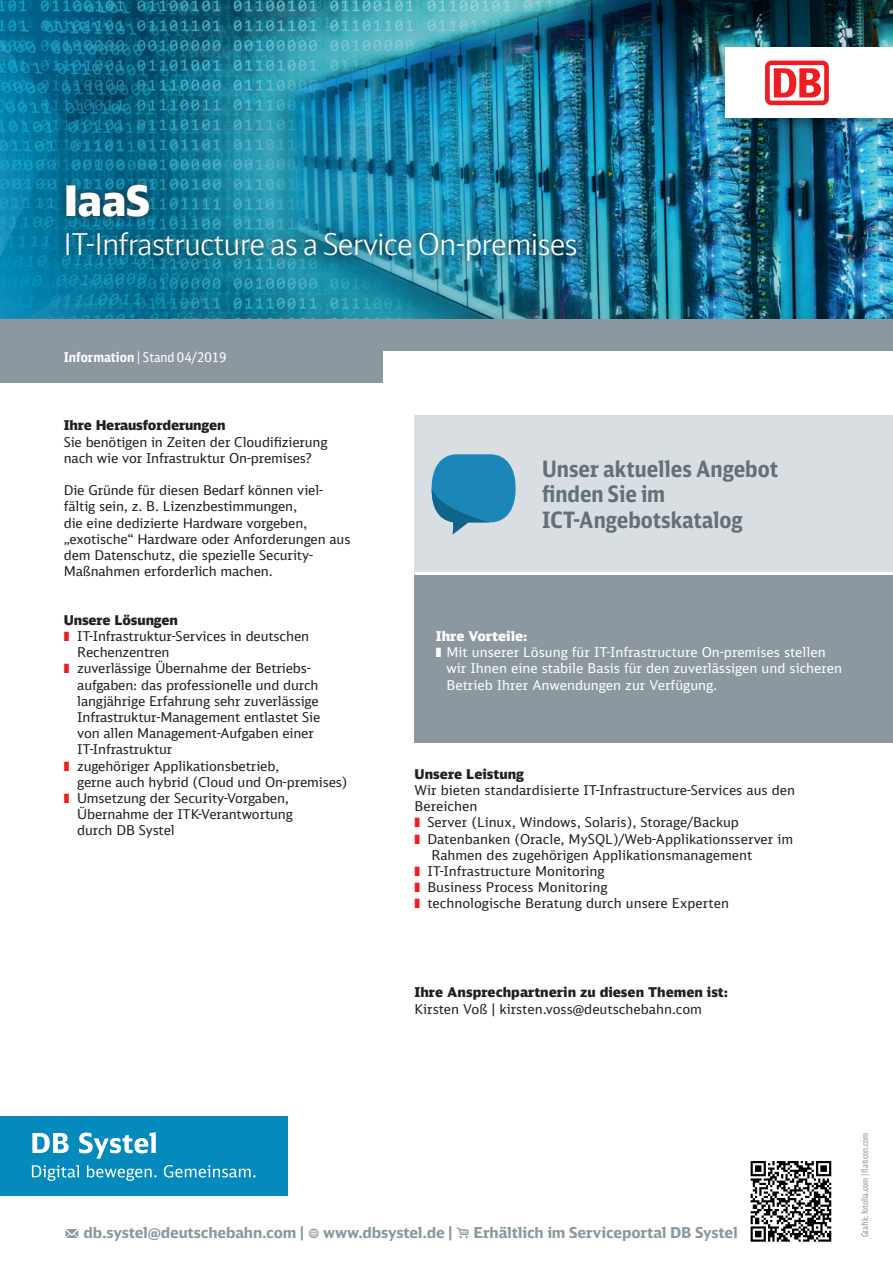
<style>
.page{position:relative;width:893px;height:1263px;background:#fff}
.page>*{position:absolute;margin:0;border:0;box-sizing:border-box;transform-origin:0 0}
.t1{font:900 42px "DB Head";color:#fff}
.t2{font:300 30px "DB Head";letter-spacing:-.01em;color:#fff}
.t3{font:700 22.5px/25.5px "DB Sans Cond";color:#627179}
.t4{font:700 15px "DB Sans";letter-spacing:-.01em;color:#8b98a0}
.t5{font:13.5px/16.2px "DB Sans";letter-spacing:-.01em;color:#231f20}
.t6{font:13.5px "DB Sans";color:#fff}
.t7{font:900 13.5px "DB Sans";letter-spacing:-.005em;color:#231f20}
.t8{font:13.5px "DB Sans Cond";color:#fff}
.t9{font:900 13.5px "DB Sans";color:#fff}
.t10{font:9px "DB Sans Comp";color:#8b98a0}
.s1{font-weight:700}
.s2{color:#ee1d23}
.s3{font-family:"Modern Pictograms";font-weight:400;font-size:18px}
.s4{font-family:"Modern Pictograms";font-weight:400}
</style>
<div class="page">
<div style="left:415px;top:415px;width:478px;height:318px;background:#d8dee2"></div>
<div style="left:0;top:1116px;width:287px;height:80px;background:#048abc"></div>
<svg style="left:32px;top:1133px;width:37px;height:20px"></svg>
<svg style="left:79px;top:1132px;width:77px;height:26px"></svg>
<svg style="left:32px;top:1165px;width:47px;height:16px"></svg>
<svg style="left:87px;top:1165px;width:70px;height:16px"></svg>
<svg style="left:164px;top:1165px;width:92px;height:12px"></svg>
<img style="left:882px;top:0;width:11px;height:37px">
<img style="left:739px;top:0;width:143px;height:37px">
<img style="left:367px;top:0;width:43px;height:114px">
<svg style="left:410px;top:0;width:8px;height:3px"></svg>
<img style="left:370px;top:3px;width:66px;height:124px">
<img style="left:418px;top:0;width:39px;height:35px">
<img style="left:436px;top:35px;width:21px;height:104px">
<img style="left:457px;top:0;width:107px;height:89px">
<img style="left:732px;top:178px;width:14px;height:14px">
<img style="left:739px;top:169px;width:7px;height:9px">
<img style="left:452px;top:89px;width:96px;height:53px">
<img style="left:521px;top:20px;width:43px;height:105px">
<img style="left:548px;top:125px;width:184px;height:67px">
<img style="left:564px;top:0;width:175px;height:190px">
<img style="left:294px;top:0;width:73px;height:114px">
<img style="left:122px;top:0;width:231px;height:87px">
<img style="left:106px;top:32px;width:24px;height:44px">
<img style="left:106px;top:0;width:16px;height:32px">
<img style="left:0;top:0;width:106px;height:76px">
<img style="left:194px;top:310px;width:30px;height:9px">
<img style="left:131px;top:288px;width:63px;height:31px">
<img style="left:224px;top:310px;width:11px;height:9px">
<img style="left:191px;top:114px;width:179px;height:196px">
<img style="left:131px;top:269px;width:79px;height:19px">
<img style="left:327px;top:127px;width:109px;height:30px">
<img style="left:433px;top:139px;width:19px;height:3px">
<img style="left:235px;top:269px;width:61px;height:50px">
<img style="left:296px;top:157px;width:104px;height:162px">
<img style="left:728px;top:192px;width:18px;height:127px">
<img style="left:400px;top:142px;width:148px;height:177px">
<img style="left:482px;top:160px;width:246px;height:159px">
<img style="left:622px;top:173px;width:93px;height:44px">
<img style="left:448px;top:308px;width:29px;height:11px">
<img style="left:477px;top:281px;width:106px;height:38px">
<img style="left:0;top:253px;width:131px;height:66px">
<img style="left:150px;top:87px;width:144px;height:89px">
<img style="left:29px;top:94px;width:162px;height:159px">
<img style="left:0;top:196px;width:29px;height:89px">
<img style="left:0;top:58px;width:64px;height:138px">
<img style="left:134px;top:84px;width:16px;height:10px">
<img style="left:64px;top:76px;width:70px;height:49px">
<img style="left:19px;top:64px;width:66px;height:57px">
<img style="left:746px;top:136px;width:147px;height:183px">
<img style="left:738px;top:136px;width:81px;height:33px">
<img style="left:698px;top:39px;width:55px;height:113px">
<img style="left:756px;top:198px;width:137px;height:88px">
<img style="left:710px;top:37px;width:183px;height:99px">
<div style="left:725px;top:48px;width:168px;height:70px;background:#fff"></div>
<div style="left:765px;top:61px;width:64px;height:44px;background:#ee1d23;border-radius:6px"></div>
<div style="left:770px;top:65px;width:54px;height:36px;background:#fff;border-radius:2px"></div>
<svg style="left:774px;top:68px;width:47px;height:30px"></svg>
<div style="left:0;top:319px;width:893px;height:32px;background:#8b98a0"></div>
<div style="left:0;top:319px;width:383px;height:64px;background:#8b98a0"></div>
<div style="left:57px;top:176px;width:528px;height:93px;background:#231f20;opacity:.75"></div>
<div style="left:415px;top:574px;width:478px;height:169px;background:#8b98a0"></div>
<hr style="left:415px;top:572px;width:478px;height:3px;background:#fff">
<svg style="left:432px;top:454px;width:84px;height:80px"></svg>
<svg style="left:750px;top:1161px;width:82px;height:81px"></svg>
<svg style="left:751px;top:1161px;width:80px;height:81px"></svg>
<h1 class="t1" style="left:64px;top:174px;width:88px">IaaS</h1>
<h2 class="t2" style="left:64px;top:226px;width:515px">IT-Infrastructure as a Service On-premises</h2>
<p class="t8" style="left:64px;top:349px;width:164px"><span class="s1">Information</span> | Stand 04/2019</p>
<p class="t7" style="left:64px;top:417px;width:163px">Ihre Herausforderungen</p>
<p class="t5" style="left:64px;top:433px;width:265px">Sie benötigen in Zeiten der Cloudifizierung nach wie vor Infrastruktur On-premises?</p>
<p class="t5" style="left:64px;top:482px;width:288px">Die Gründe für diesen Bedarf können viel&shy;fältig sein, z. B. Lizenzbestimmungen,<br>die eine dedizierte Hardware vorgeben, „exotische“ Hardware oder Anforderungen aus dem Datenschutz, die spezielle Security-Maßnahmen erforderlich machen.</p>
<p class="t7" style="left:64px;top:611px;width:116px">Unsere Lösungen</p>
<p class="t5" style="left:64px;top:628px;width:247px"><span class="s2">❚</span> IT-Infrastruktur-Services in deutschen</p>
<p class="t5" style="left:77px;top:644px;width:94px">Rechenzentren</p>
<p class="t5" style="left:64px;top:660px;width:249px"><span class="s2">❚</span> zuverlässige Übernahme der Betriebs-</p>
<p class="t5" style="left:77px;top:676px;width:243px">aufgaben: das professionelle und durch</p>
<p class="t5" style="left:77px;top:693px;width:243px">langjährige Erfahrung sehr zuverlässige</p>
<p class="t5" style="left:77px;top:709px;width:244px">Infrastruktur-Management entlastet Sie</p>
<p class="t5" style="left:77px;top:725px;width:238px">von allen Management-Aufgaben einer</p>
<p class="t5" style="left:77px;top:741px;width:97px">IT-Infrastruktur</p>
<p class="t5" style="left:64px;top:757px;width:217px"><span class="s2">❚</span> zugehöriger Applikationsbetrieb,</p>
<p class="t5" style="left:77px;top:774px;width:272px">gerne auch hybrid (Cloud und On-premises)</p>
<p class="t5" style="left:64px;top:790px;width:227px"><span class="s2">❚</span> Umsetzung der Security-Vorgaben,</p>
<p class="t5" style="left:77px;top:806px;width:217px">Übernahme der ITK-Verantwortung</p>
<p class="t5" style="left:77px;top:822px;width:99px">durch DB Systel</p>
<h3 class="t3" style="left:542px;top:455px;width:237px">Unser aktuelles Angebot finden Sie im<br>ICT-Angebotskatalog</h3>
<p class="t9" style="left:436px;top:627px;width:93px">Ihre Vorteile:</p>
<p class="t6" style="left:436px;top:644px;width:391px">❚ Mit unserer Lösung für IT-Infrastructure On-premises stellen</p>
<p class="t6" style="left:446px;top:660px;width:397px">wir Ihnen eine stabile Basis für den zuverlässigen und sicheren</p>
<p class="t6" style="left:446px;top:676px;width:272px">Betrieb Ihrer Anwendungen zur Verfügung.</p>
<p class="t7" style="left:415px;top:765px;width:111px">Unsere Leistung</p>
<p class="t5" style="left:415px;top:782px;width:382px">Wir bieten standardisierte IT-Infrastructure-Services aus den</p>
<p class="t5" style="left:415px;top:798px;width:64px">Bereichen</p>
<p class="t5" style="left:415px;top:814px;width:326px"><span class="s2">❚</span> Server (Linux, Windows, Solaris), Storage/Backup</p>
<p class="t5" style="left:415px;top:830px;width:380px"><span class="s2">❚</span> Datenbanken (Oracle, MySQL)/Web-Applikationsserver im</p>
<p class="t5" style="left:431px;top:846px;width:322px">Rahmen des zugehörigen Applikationsmanagement</p>
<p class="t5" style="left:415px;top:863px;width:192px"><span class="s2">❚</span> IT-Infrastructure Monitoring</p>
<p class="t5" style="left:415px;top:879px;width:194px"><span class="s2">❚</span> Business Process Monitoring</p>
<p class="t5" style="left:415px;top:895px;width:316px"><span class="s2">❚</span> technologische Beratung durch unsere Experten</p>
<p class="t7" style="left:415px;top:984px;width:315px">Ihre Ansprechpartnerin zu diesen Themen ist:</p>
<p class="t5" style="left:415px;top:1000px;width:289px">Kirsten Voß | kirsten.voss@deutschebahn.com</p>
<p class="t4" style="left:64px;top:1223px;width:675px"><span class="s3">m</span> db.systel@deutschebahn.com | <span class="s4">w</span> www.dbsystel.de | <span class="s3">.</span> Erhältlich im Serviceportal DB Systel</p>
<p class="t10" style="left:859px;top:1237px;width:106px;rotate:-90deg">Grafik: fotolia.com | flaticon.com</p>
</div>
